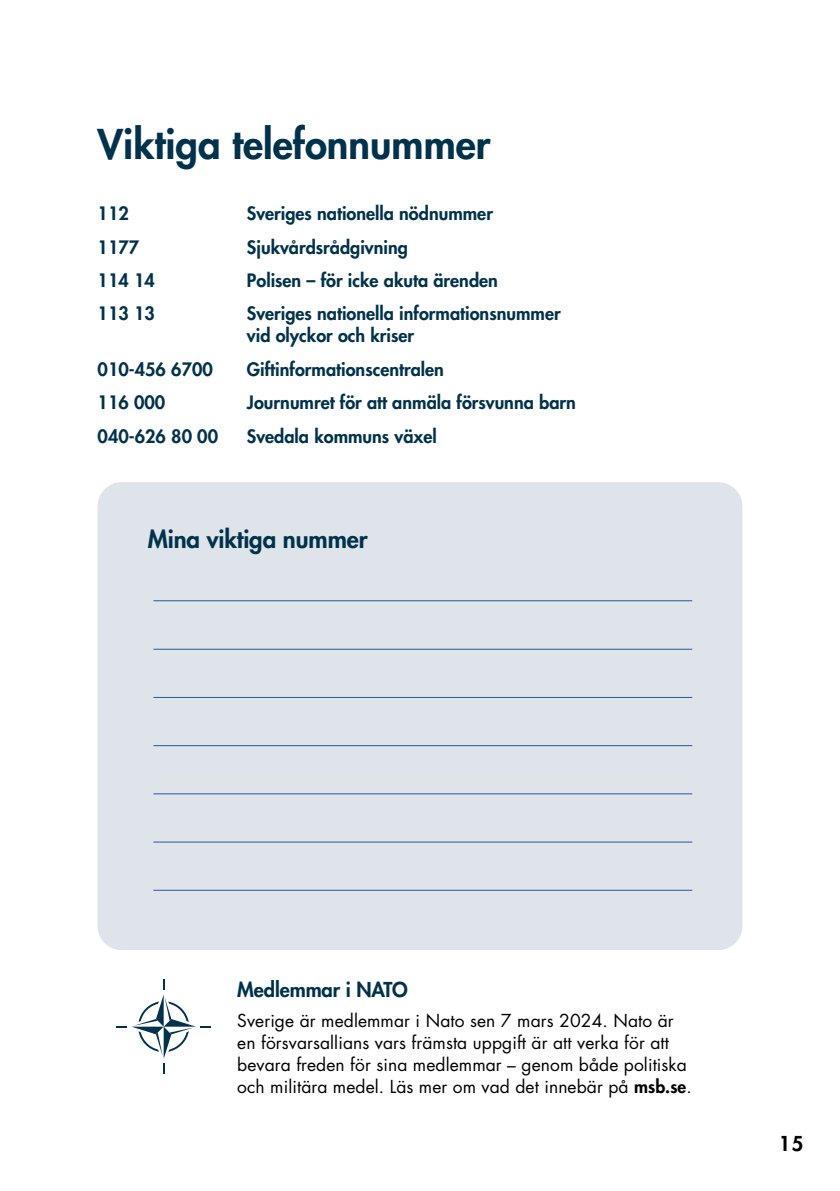
<style>
.page{position:relative;width:840px;height:1191px;background:#fff}
.page>*{position:absolute;margin:0;border:0;box-sizing:border-box;transform-origin:0 0}
.t1{font:800 40px "Futura";color:#00324b}
.t2{font:800 24px "Futura";letter-spacing:-.005em;color:#00324b}
.t3{font:800 20px "Futura";letter-spacing:-.005em;color:#00324b}
.t4{font:800 20px "Futura";color:#000}
.t5{font:800 18px/22px "Futura";color:#00324b}
.t6{font:17.4px/22px "Futura";letter-spacing:.005em;color:#000}
.s1{font-weight:800}
</style>
<div class="page">
<div style="left:98px;top:482px;width:644px;height:468px;background:#dfe3ea;border-radius:24px"></div>
<hr style="left:153px;top:649px;width:538px;height:1px;background:#315397">
<hr style="left:153px;top:697px;width:538px;height:1px;background:#315397">
<hr style="left:153px;top:745px;width:538px;height:1px;background:#315397">
<hr style="left:153px;top:793px;width:538px;height:1px;background:#315397">
<hr style="left:153px;top:841px;width:538px;height:1px;background:#315397">
<hr style="left:153px;top:890px;width:538px;height:1px;background:#315397">
<hr style="left:153px;top:600px;width:538px;height:1px;background:#315397">
<svg style="left:117px;top:980px;width:93px;height:93px"></svg>
<h1 class="t1" style="left:98px;top:119px;width:394px">Viktiga telefonnummer</h1>
<p class="t5" style="left:98px;top:203px;width:33px">112</p>
<p class="t5" style="left:247px;top:203px;width:247px">Sveriges nationella nödnummer</p>
<p class="t5" style="left:98px;top:236px;width:43px">1177</p>
<p class="t5" style="left:247px;top:236px;width:162px">Sjukvårdsrådgivning</p>
<p class="t5" style="left:98px;top:269px;width:59px">114 14</p>
<p class="t5" style="left:247px;top:269px;width:252px">Polisen – för icke akuta ärenden</p>
<p class="t5" style="left:98px;top:303px;width:59px">113 13</p>
<p class="t5" style="left:247px;top:303px;width:315px">Sveriges nationella informationsnummer vid olyckor och kriser</p>
<p class="t5" style="left:98px;top:358px;width:117px">010-456 6700</p>
<p class="t5" style="left:247px;top:358px;width:198px">Giftinformationscentralen</p>
<p class="t5" style="left:98px;top:391px;width:69px">116 000</p>
<p class="t5" style="left:247px;top:391px;width:330px">Journumret för att anmäla försvunna barn</p>
<p class="t5" style="left:98px;top:425px;width:122px">040-626 80 00</p>
<p class="t5" style="left:247px;top:425px;width:191px">Svedala kommuns växel</p>
<h2 class="t2" style="left:148px;top:524px;width:221px">Mina viktiga nummer</h2>
<p class="t3" style="left:237px;top:976px;width:172px">Medlemmar i NATO</p>
<p class="t6" style="left:237px;top:1010px;width:456px">Sverige är medlemmar i Nato sen 7 mars 2024. Nato är en försvarsallians vars främsta uppgift är att verka för att bevara freden för sina medlemmar – genom både politiska och militära medel. Läs mer om vad det innebär på <span class="s1">msb.se</span>.</p>
<p class="t4" style="left:778px;top:1130px;width:26px">15</p>
</div>
